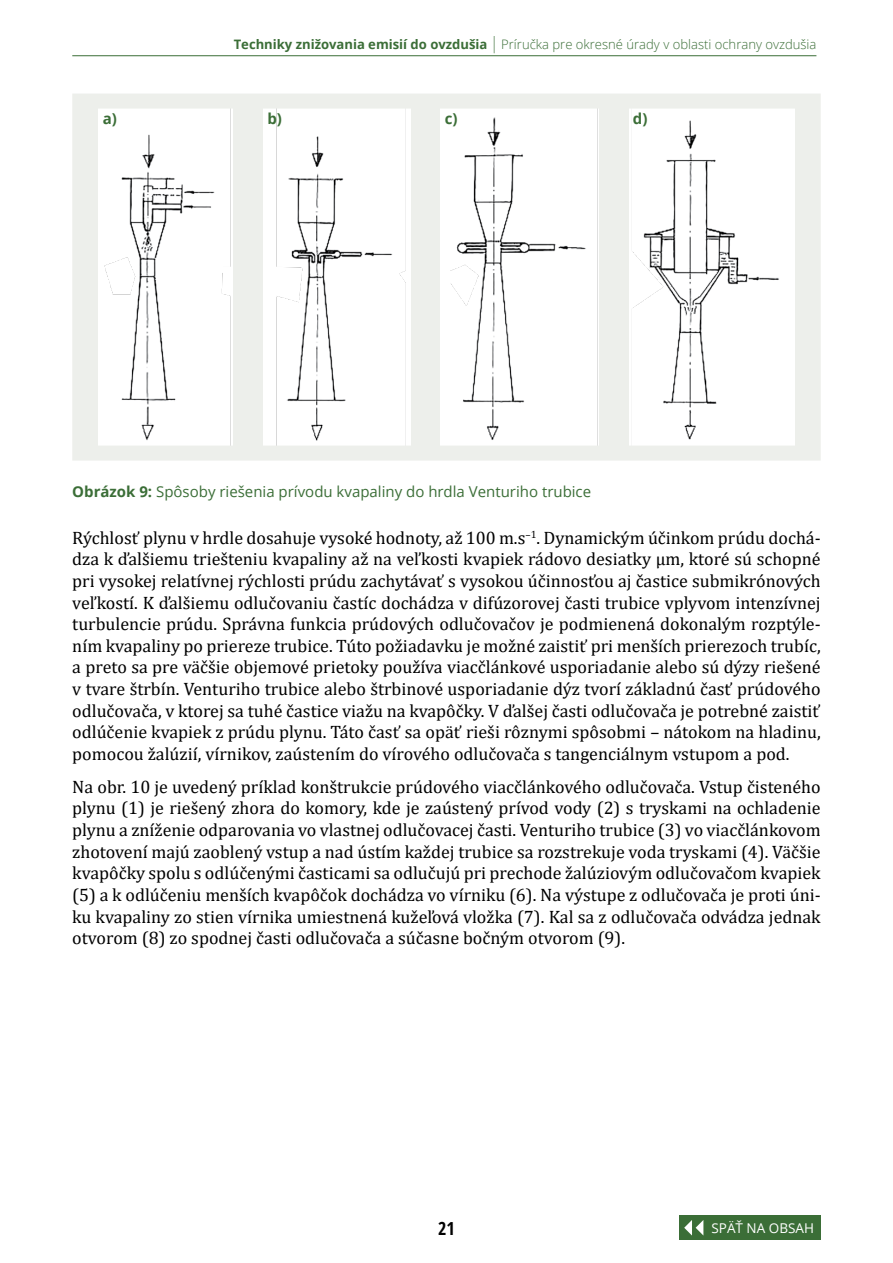
<style>
.page{position:relative;width:893px;height:1263px;background:#fff}
.page>*{position:absolute;margin:0;border:0;box-sizing:border-box;transform-origin:0 0}
.Prvý_odstavec{font:18px/21.6px "Cambria";color:#000;text-align:justify}
.odrážky{font:18px/21.6px "Cambria";color:#000;text-align:justify}
.t1{font:700 condensed 18px "Open Sans";color:#000}
.obr{font:15px "Open Sans";color:#3b6e37}
.t2{font:700 15px "Open Sans";color:#3b6e37}
.t3{font:13.5px "Open Sans";color:#fff}
.t4{font:300 13.05px "Open Sans";color:#3b6e37}
.s1{font-weight:700}
.s2{font-size:16.95px}
</style>
<div class="page">
<hr style="left:72px;top:55px;width:744px;height:1px;background:#3b6e37">
<div style="left:679px;top:1215px;width:142px;height:25px;background:#3b6e37"></div>
<svg style="left:684px;top:1220px;width:19px;height:15px"></svg>
<svg style="left:72px;top:94px;width:749px;height:367px"></svg>
<p class="t4" style="left:234px;top:36px;width:584px"><span class="s1">Techniky znižovania emisií do ovzdušia</span> <span class="s2">|</span> Príručka pre okresné úrady v oblasti ochrany ovzdušia</p>
<p class="t2" style="left:103px;top:108px;width:16px">a)</p>
<p class="t2" style="left:267px;top:108px;width:16px">b)</p>
<p class="t2" style="left:445px;top:108px;width:14px">c)</p>
<p class="t2" style="left:633px;top:108px;width:16px">d)</p>
<p class="obr" style="left:72px;top:481px;width:520px"><span class="s1">Obrázok 9:</span> Spôsoby riešenia prívodu kvapaliny do hrdla Venturiho trubice</p>
<p class="Prvý_odstavec" style="left:72px;top:527px;width:750px">Rýchlosť plynu v hrdle dosahuje vysoké hodnoty, až 100 m.s<sup>–1</sup>. Dynamickým účinkom prúdu dochá&shy;dza k ďalšiemu triešteniu kvapaliny až na veľkosti kvapiek rádovo desiatky µm, ktoré sú schopné pri vysokej relatívnej rýchlosti prúdu zachytávať s vysokou účinnosťou aj častice submikrónových veľkostí. K ďalšiemu odlučovaniu častíc dochádza v difúzorovej časti trubice vplyvom intenzívnej turbulencie prúdu. Správna funkcia prúdových odlučovačov je podmienená dokonalým rozptýle&shy;ním kvapaliny po priereze trubice. Túto požiadavku je možné zaistiť pri menších prierezoch trubíc, a preto sa pre väčšie objemové prietoky používa viacčlánkové usporiadanie alebo sú dýzy riešené v tvare štrbín. Venturiho trubice alebo štrbinové usporiadanie dýz tvorí základnú časť prúdového odlučovača, v ktorej sa tuhé častice viažu na kvapôčky. V ďalšej časti odlučovača je potrebné zaistiť odlúčenie kvapiek z prúdu plynu. Táto časť sa opäť rieši rôznymi spôsobmi – nátokom na hladinu, pomocou žalúzií, vírnikov, zaústením do vírového odlučovača s tangenciálnym vstupom a pod.</p>
<p class="odrážky" style="left:72px;top:776px;width:750px">Na obr. 10 je uvedený príklad konštrukcie prúdového viacčlánkového odlučovača. Vstup čisteného plynu (1) je riešený zhora do komory, kde je zaústený prívod vody (2) s tryskami na ochladenie plynu a zníženie odparovania vo vlastnej odlučovacej časti. Venturiho trubice (3) vo viacčlánkovom zhotovení majú zaoblený vstup a nad ústím každej trubice sa rozstrekuje voda tryskami (4). Väčšie kvapôčky spolu s odlúčenými časticami sa odlučujú pri prechode žalúziovým odlučovačom kvapiek (5) a k odlúčeniu menších kvapôčok dochádza vo vírniku (6). Na výstupe z odlučovača je proti úni&shy;ku kvapaliny zo stien vírnika umiestnená kužeľová vložka (7). Kal sa z odlučovača odvádza jednak otvorom (8) zo spodnej časti odlučovača a súčasne bočným otvorom (9).</p>
<p class="t1" style="left:438px;top:1216px;width:18px">21</p>
<p class="t3" style="left:711px;top:1219px;width:104px">SPÄŤ NA OBSAH</p>
</div>
